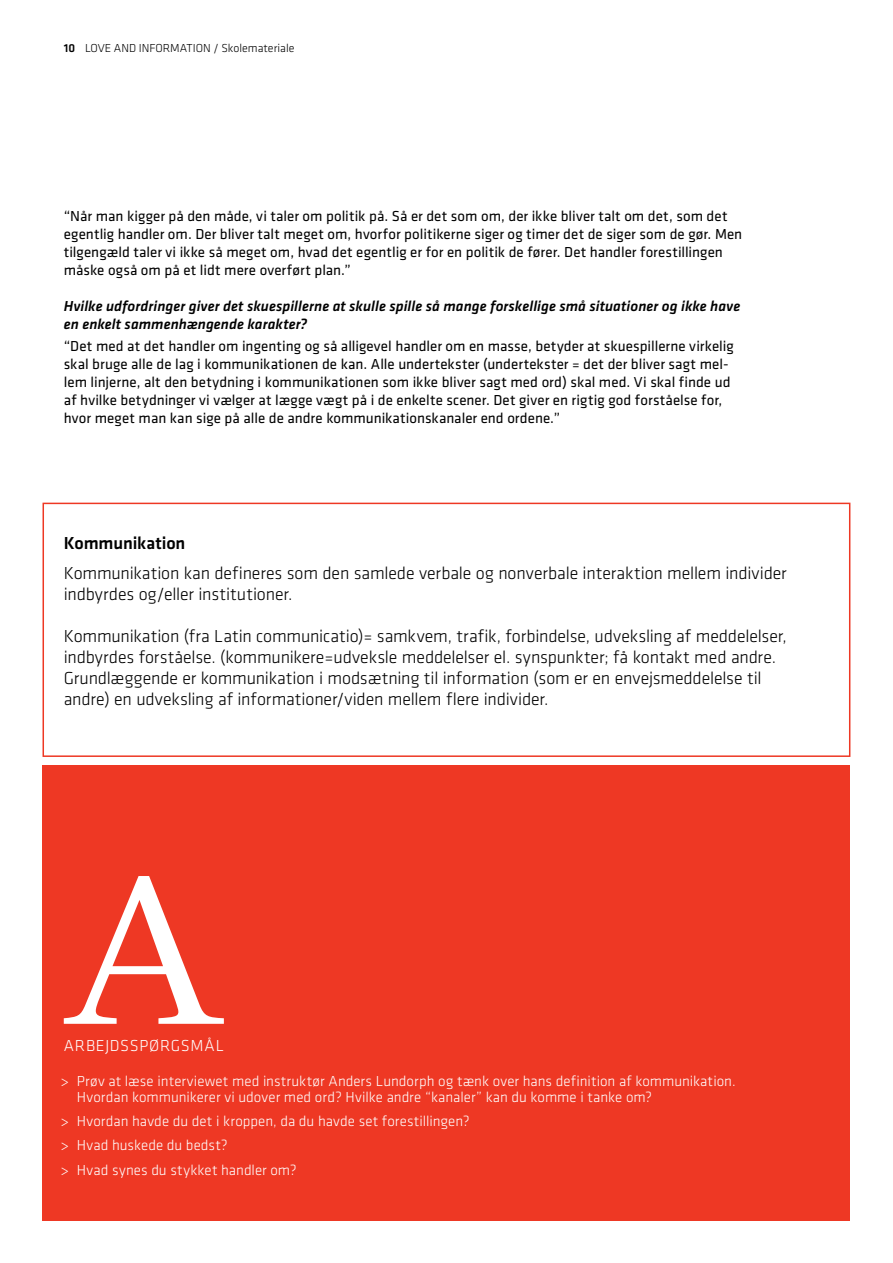
<style>
.page{position:relative;width:893px;height:1263px;background:#fff}
.page>*{position:absolute;margin:0;border:0;box-sizing:border-box;transform-origin:0 0}
.t1{font:300 18px/21px "Klavika";letter-spacing:-.015em;color:#000}
.t2{font:500 18px "Klavika";letter-spacing:-.005em;color:#000}
.t3{font:300 16.5px "Klavika";letter-spacing:.045em;color:#fff}
.t4{font:15px/18px "Klavika";color:#000}
.t5{font:300 15px/24.3px "Klavika";color:#fff}
.t6{font:italic 500 15px/18px "Klavika";letter-spacing:.005em;color:#000}
.t7{font:300 12px "Klavika";color:#000}
.s1{font-weight:500}
</style>
<div class="page">
<div style="left:43px;top:503px;width:807px;height:254px;border:2px solid #ee3824"></div>
<div style="left:43px;top:765px;width:807px;height:455px;background:#ee3824"></div>
<svg style="left:64px;top:876px;width:160px;height:148px"></svg>
<p class="t7" style="left:64px;top:41px;width:232px"><span class="s1">10</span> Love and information / Skolemateriale</p>
<p class="t4" style="left:64px;top:207px;width:680px">“Når man kigger på den måde, vi taler om politik på. Så er det som om, der ikke bliver talt om det, som det egentlig handler om. Der bliver talt meget om, hvorfor politikerne siger og timer det de siger som de gør. Men tilgengæld taler vi ikke så meget om, hvad det egentlig er for en politik de fører. Det handler forestillingen måske også om på et lidt mere overført plan.”</p>
<p class="t6" style="left:64px;top:297px;width:678px">Hvilke udfordringer giver det skuespillerne at skulle spille så mange forskellige små situationer og ikke have en enkelt sammenhængende karakter?</p>
<p class="t4" style="left:64px;top:337px;width:672px">“Det med at det handler om ingenting og så alligevel handler om en masse, betyder at skuespillerne virkelig skal bruge alle de lag i kommunikationen de kan. Alle undertekster (undertekster = det der bliver sagt mel&shy;lem linjerne, alt den betydning i kommunikationen som ikke bliver sagt med ord) skal med. Vi skal finde ud af hvilke betydninger vi vælger at lægge vægt på i de enkelte scener. Det giver en rigtig god forståelse for, hvor meget man kan sige på alle de andre kommunikationskanaler end ordene.”</p>
<p class="t2" style="left:64px;top:533px;width:123px">Kommunikation</p>
<p class="t1" style="left:64px;top:563px;width:724px">Kommunikation kan defineres som den samlede verbale og nonverbale interaktion mellem individer indbyrdes og/eller institutioner.</p>
<p class="t1" style="left:64px;top:626px;width:724px">Kommunikation (fra Latin communicatio)= samkvem, trafik, forbindelse, udveksling af meddelelser, indbyrdes forståelse. (kommunikere=udveksle meddelelser el. synspunkter; få kontakt med andre.<br>Grundlæggende er kommunikation i modsætning til information (som er en envejsmeddelelse til andre) en udveksling af informationer/viden mellem flere individer.</p>
<p class="t3" style="left:64px;top:1036px;width:162px">Arbejdsspørgsmål</p>
<p class="t5" style="left:60px;top:1073px;width:677px;line-height:15.8px">&gt; Prøv at læse interviewet med instruktør Anders Lundorph og tænk over hans definition af kommunikation.<br>Hvordan kommunikerer vi udover med ord? Hvilke andre “kanaler” kan du komme i tanke om?</p>
<p class="t5" style="left:60px;top:1109px;width:411px">&gt; Hvordan havde du det i kroppen, da du havde set forestillingen? &gt; Hvad huskede du bedst?<br>&gt; Hvad synes du stykket handler om?</p>
</div>
